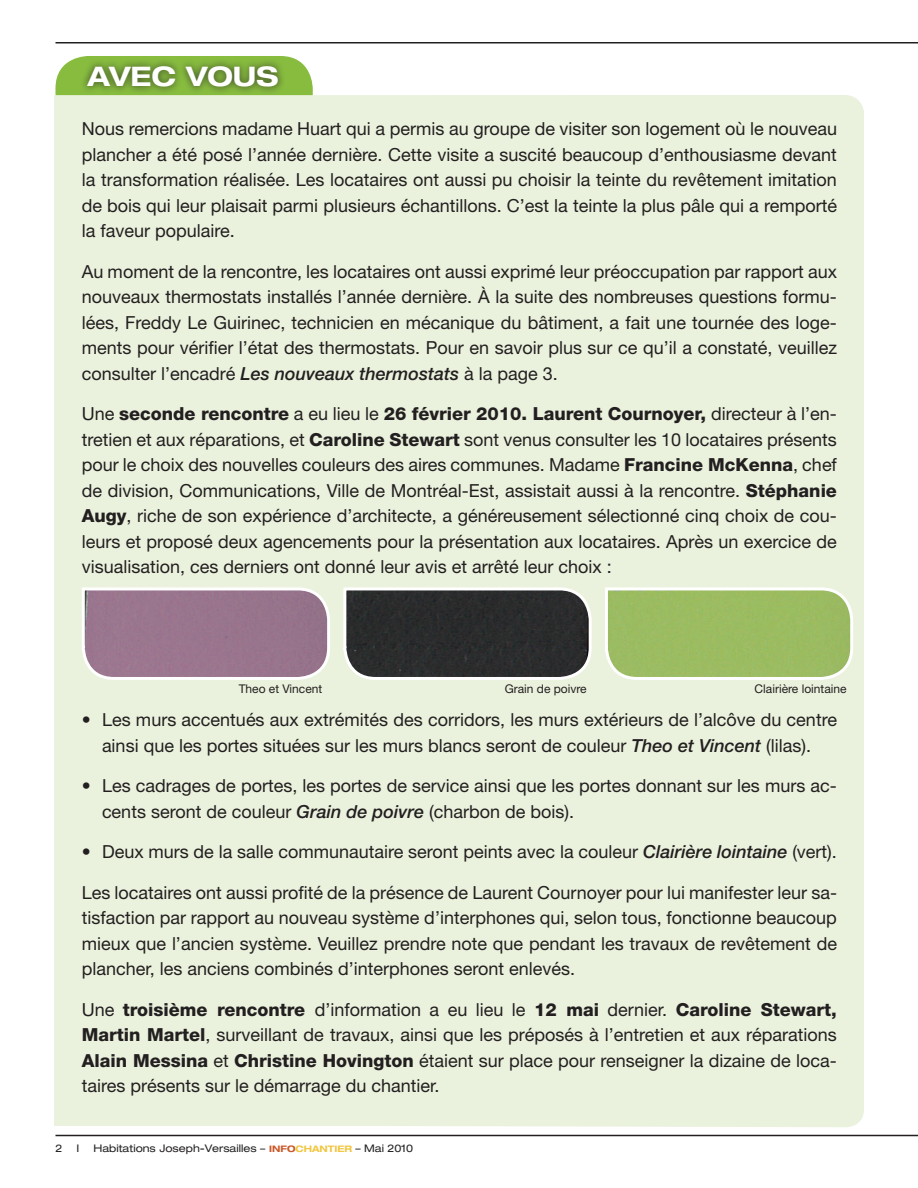
<style>
.page{position:relative;width:918px;height:1188px;background:#fff}
.page>*{position:absolute;margin:0;border:0;box-sizing:border-box;transform-origin:0 0}
.t1{font:700 expanded 27px "Helvetica Neue";color:#fff}
.t2{font:18px/25.5px "Helvetica Neue";color:#231f20;text-align:justify}
.t3{font:12px "Helvetica Neue";color:#231f20}
.t4{font:expanded 10.5px "Helvetica Neue";color:#231f20}
.s1{font-weight:500;font-style:italic}
.s2{font-weight:800}
.s3{font-weight:700;font-size:9px;color:#ca5828}
.s4{font-weight:700;font-size:9px;color:#f1c640}
</style>
<div class="page">
<hr style="left:56px;top:1135px;width:862px;height:1px;background:#231f20">
<hr style="left:56px;top:42px;width:862px;height:2px;background:#231f20">
<svg style="left:56px;top:56px;width:257px;height:39px"></svg>
<div style="left:54px;top:95px;width:810px;height:1032px;background:#eaf2dd"></div>
<div style="left:79px;top:58px;width:206px;height:37px;background:#231f20;opacity:.75"></div>
<svg style="left:80px;top:430px;width:252px;height:251px;background:#d0c9c4"></svg>
<svg style="left:342px;top:430px;width:251px;height:251px;background:#acb1a4"></svg>
<svg style="left:603px;top:430px;width:252px;height:251px;background:#d1e0b6"></svg>
<h1 class="t1" style="left:88px;top:60px;width:192px">AVEC VOUS</h1>
<p class="t2" style="left:82px;top:116px;width:757px">Nous remercions madame Huart qui a permis au groupe de visiter son logement où le nouveau plancher a été posé l’année dernière. Cette visite a suscité beaucoup d’enthousiasme devant la transformation réalisée. Les locataires ont aussi pu choisir la teinte du revêtement imitation de bois qui leur plaisait parmi plusieurs échantillons. C’est la teinte la plus pâle qui a remporté la faveur populaire.</p>
<p class="t2" style="left:82px;top:258px;width:757px">Au moment de la rencontre, les locataires ont aussi exprimé leur préoccupation par rapport aux nouveaux thermostats installés l’année dernière. À la suite des nombreuses questions formu&shy;lées, Freddy Le Guirinec, technicien en mécanique du bâtiment, a fait une tournée des loge&shy;ments pour vérifier l’état des thermostats. Pour en savoir plus sur ce qu’il a constaté, veuillez consulter l’encadré <span class="s1">Les nouveaux thermostats</span> à la page 3.</p>
<p class="t2" style="left:82px;top:401px;width:757px">Une <span class="s2">seconde rencontre</span> a eu lieu le <span class="s2">26 février 2010. Laurent Cournoyer,</span> directeur à l’en&shy;tretien et aux réparations, et <span class="s2">Caroline Stewart</span> sont venus consulter les 10 locataires présents pour le choix des nouvelles couleurs des aires communes. Madame <span class="s2">Francine McKenna</span>, chef de division, Communications, Ville de Montréal-Est, assistait aussi à la rencontre. <span class="s2">Stéphanie Augy</span>, riche de son expérience d’architecte, a généreusement sélectionné cinq choix de cou&shy;leurs et proposé deux agencements pour la présentation aux locataires. Après un exercice de visualisation, ces derniers ont donné leur avis et arrêté leur choix :</p>
<p class="t3" style="left:239px;top:682px;width:85px">Theo et Vincent</p>
<p class="t3" style="left:505px;top:682px;width:84px">Grain de poivre</p>
<p class="t3" style="left:755px;top:682px;width:93px">Clairière lointaine</p>
<p class="t2" style="left:82px;top:707px;width:757px;text-align:center">• Les murs accentués aux extrémités des corridors, les murs extérieurs de l’alcôve du centre ainsi que les portes situées sur les murs blancs seront de couleur <span class="s1">Theo et Vincent</span> (lilas).</p>
<p class="t2" style="left:102px;top:773px;width:736px;text-indent:-20px">• Les cadrages de portes, les portes de service ainsi que les portes donnant sur les murs ac&shy;cents seront de couleur <span class="s1">Grain de poivre</span> (charbon de bois).</p>
<p class="t2" style="left:82px;top:839px;width:757px">• Deux murs de la salle communautaire seront peints avec la couleur <span class="s1">Clairière lointaine</span> (vert).</p>
<p class="t2" style="left:82px;top:879px;width:757px">Les locataires ont aussi profité de la présence de Laurent Cournoyer pour lui manifester leur sa&shy;tisfaction par rapport au nouveau système d’interphones qui, selon tous, fonctionne beaucoup mieux que l’ancien système. Veuillez prendre note que pendant les travaux de revêtement de plancher, les anciens combinés d’interphones seront enlevés.</p>
<p class="t2" style="left:82px;top:996px;width:757px">Une <span class="s2">troisième rencontre</span> d’information a eu lieu le <span class="s2">12 mai</span> dernier. <span class="s2">Caroline Stewart, Martin Martel</span>, surveillant de travaux, ainsi que les préposés à l’entretien et aux réparations <span class="s2">Alain Messina</span> et <span class="s2">Christine Hovington</span> étaient sur place pour renseigner la dizaine de loca&shy;taires présents sur le démarrage du chantier.</p>
<p class="t4" style="left:56px;top:1142px;width:9px">2</p>
<p class="t4" style="left:77px;top:1142px;width:4px">I</p>
<p class="t4" style="left:93px;top:1142px;width:321px">Habitations Joseph-Versailles – <span class="s3">INFO</span><span class="s4">CHANTIER</span> – Mai 2010</p>
</div>
